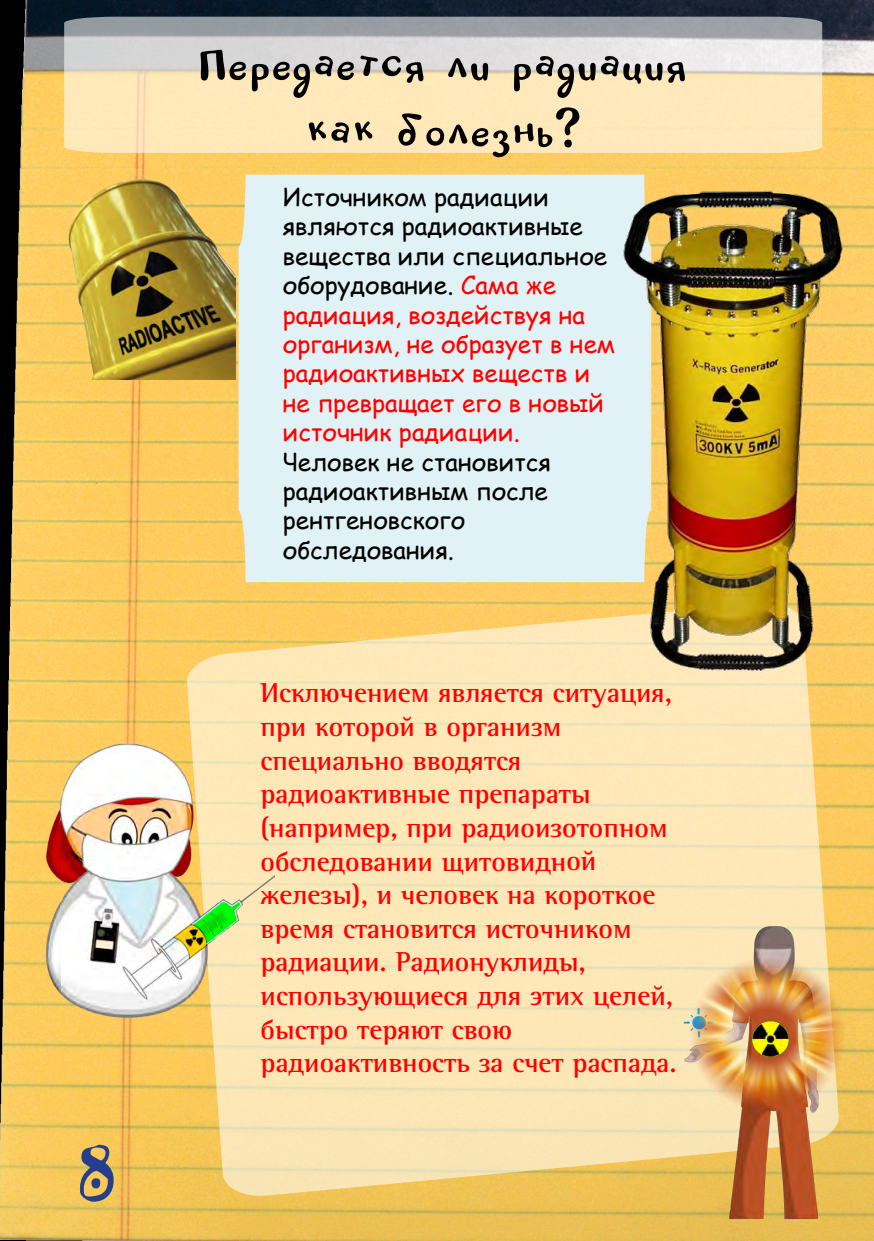
<style>
.page{position:relative;width:874px;height:1241px;background:#fff}
.page>*{position:absolute;margin:0;border:0;box-sizing:border-box;transform-origin:0 0}
.t1{font:77px "Bistro C";color:#253f8e}
.t2{font:59.5px/66.3px "blackberrynormal";color:#000;text-align:center}
.t3{font:700 28px/33.6px "Rotis Semi Serif W1 G";color:#f00}
.t4{font:24.5px/29.4px "Comic Sans MS";color:#f00}
.t5{font:24.5px/29.4px "Comic Sans MS";color:#000}
.s1{color:#000}
</style>
<div class="page">
<img style="left:0;top:0;width:873px;height:1240px">
<svg style="left:64px;top:17px;width:757px;height:136px;background:#e7dabf"></svg>
<svg style="left:185px;top:599px;width:655px;height:600px;background:#fbe2ac"></svg>
<div style="left:238px;top:174px;width:413px;height:408px;background:#e0f2f5"></div>
<img style="left:60px;top:176px;width:175px;height:203px">
<img style="left:44px;top:741px;width:230px;height:277px">
<img style="left:677px;top:926px;width:175px;height:300px">
<img style="left:690px;top:956px;width:156px;height:156px">
<img style="left:612px;top:185px;width:234px;height:491px">
<h1 class="t1" style="left:79px;top:1129px;width:39px">8</h1>
<h2 class="t2" style="left:198px;top:24px;width:489px">Передается ли радиация как болезнь?</h2>
<p class="t4" style="left:283px;top:181px;width:333px"><span class="s1">Источником радиации являются радиоактивные вещества или специальное оборудование.</span> Сама же радиация, воздействуя на организм, не образует в нем радиоактивных веществ и не превращает его в новый источник радиации.</p>
<p class="t5" style="left:283px;top:446px;width:269px">Человек не становится радиоактивным после рентгеновского обследования.</p>
<p class="t3" style="left:260px;top:676px;width:418px">Исключением является ситуация, при которой в организм специально вводятся радиоактивные препараты (например, при радиоизотопном обследовании щитовидной железы), и человек на короткое время становится источником радиации. Радионуклиды, использующиеся для этих целей, быстро теряют свою радиоактивность за счет распада.</p>
</div>
